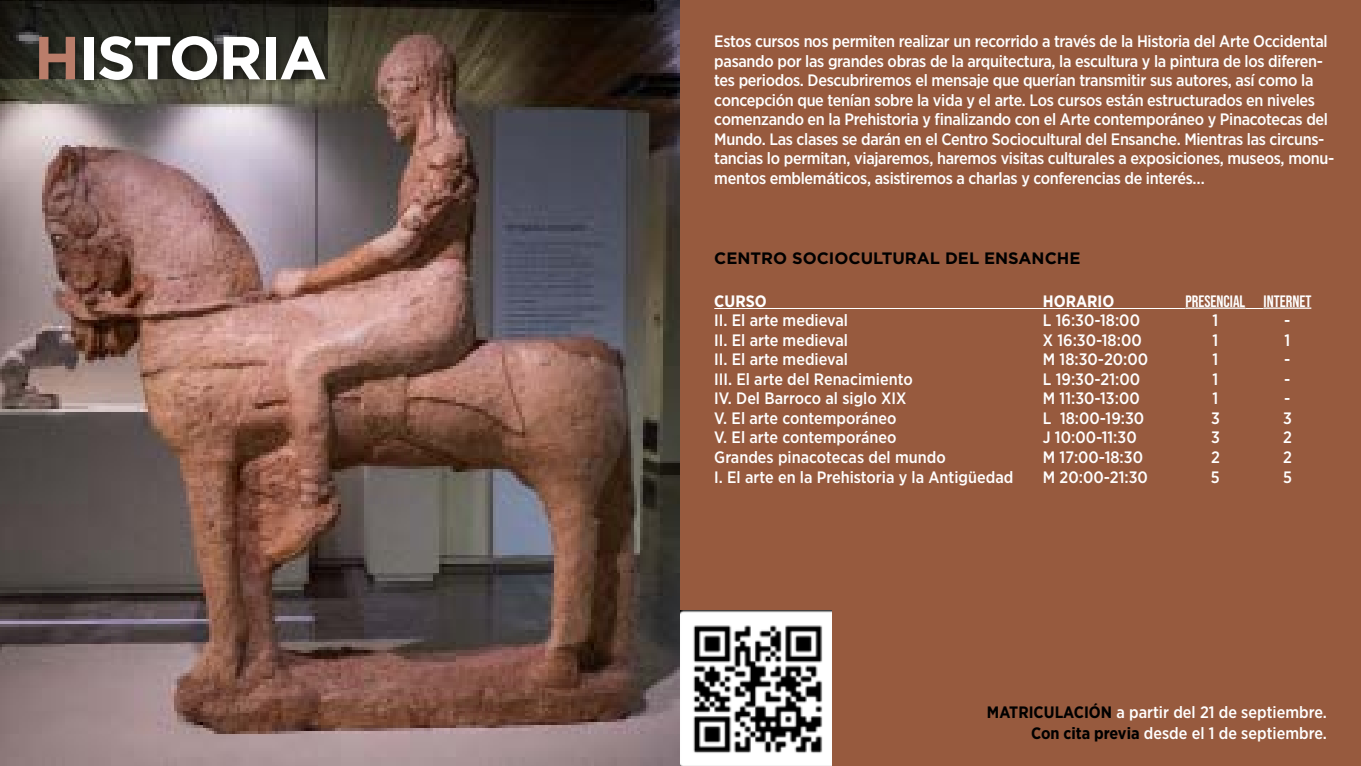
<style>
.page{position:relative;width:1361px;height:766px;background:#fff}
.page>*{position:absolute;margin:0;border:0;box-sizing:border-box;transform-origin:0 0}
.t1{font:700 60.75px "Gotham";letter-spacing:-.03em;color:#fff}
.t2{font:500 16.5px/19.5px "Gotham Narrow";letter-spacing:-.02em;color:#fff}
.t3{font:500 16.5px/21px "Gotham Narrow";color:#fff;text-align:right}
.t4{font:700 16.5px "Gotham";color:#000}
.t5{font:700 16.5px "Bebas Neue Pro";color:#fff}
.t6{font:700 16.5px "Gotham Narrow";color:#fff}
.s1{color:#ba7d6a}
.s2{font-weight:700;color:#000}
</style>
<div class="page">
<img style="left:0;top:0;width:680px;height:765px">
<div style="left:681px;top:0;width:680px;height:765px;background:#975a3e"></div>
<hr style="left:714px;top:308px;width:471px;height:1px;background:#fff">
<hr style="left:1185px;top:307px;width:60px;height:2px;background:#fff">
<svg style="left:1245px;top:308px;width:18px;height:1px"></svg>
<hr style="left:1263px;top:307px;width:48px;height:2px;background:#fff">
<svg style="left:0;top:0;width:327px;height:78px;background:#1f1f19"></svg>
<div style="left:34px;top:31px;width:303px;height:58px;background:#000;opacity:.5"></div>
<img style="left:680px;top:610px;width:151px;height:155px">
<h1 class="t1" style="left:34px;top:23px;width:295px"><span class="s1">H</span>ISTORIA</h1>
<p class="t2" style="left:714px;top:31px;width:621px">Estos cursos nos permiten realizar un recorrido a través de la Historia del Arte Occidental pasando por las grandes obras de la arquitectura, la escultura y la pintura de los diferen&shy;tes periodos. Descubriremos el mensaje que querían transmitir sus autores, así como la concepción que tenían sobre la vida y el arte. Los cursos están estructurados en niveles comenzando en la Prehistoria y finalizando con el Arte contemporáneo y Pinacotecas del Mundo. Las clases se darán en el Centro Sociocultural del Ensanche. Mientras las circuns&shy;tancias lo permitan, viajaremos, haremos visitas culturales a exposiciones, museos, monu&shy;mentos emblemáticos, asistiremos a charlas y conferencias de interés…</p>
<p class="t4" style="left:714px;top:248px;width:368px">CENTRO SOCIOCULTURAL DEL ENSANCHE</p>
<p class="t6" style="left:714px;top:290px;width:54px">CURSO</p>
<p class="t6" style="left:1043px;top:290px;width:73px">HORARIO</p>
<p class="t5" style="left:1185px;top:291px;width:127px">PRESENCIAL INTERNET</p>
<p class="t3" style="left:714px;top:310px;width:135px">II. El arte medieval</p>
<p class="t2" style="left:1043px;top:310px;width:99px">L 16:30-18:00</p>
<p class="t2" style="left:1212px;top:310px;width:7px">1</p>
<p class="t2" style="left:1284px;top:310px;width:8px">-</p>
<p class="t3" style="left:714px;top:329px;width:135px">II. El arte medieval</p>
<p class="t2" style="left:1043px;top:330px;width:100px">X 16:30-18:00</p>
<p class="t2" style="left:1212px;top:330px;width:7px">1</p>
<p class="t2" style="left:1284px;top:330px;width:7px">1</p>
<p class="t3" style="left:714px;top:349px;width:135px">II. El arte medieval</p>
<p class="t2" style="left:1043px;top:349px;width:107px">M 18:30-20:00</p>
<p class="t2" style="left:1212px;top:349px;width:7px">1</p>
<p class="t2" style="left:1284px;top:349px;width:8px">-</p>
<p class="t3" style="left:714px;top:368px;width:200px">III. El arte del Renacimiento</p>
<p class="t2" style="left:1043px;top:369px;width:99px">L 19:30-21:00</p>
<p class="t2" style="left:1212px;top:369px;width:7px">1</p>
<p class="t2" style="left:1284px;top:369px;width:8px">-</p>
<p class="t3" style="left:714px;top:388px;width:193px">IV. Del Barroco al siglo XIX</p>
<p class="t2" style="left:1043px;top:388px;width:98px">M 11:30-13:00</p>
<p class="t2" style="left:1212px;top:388px;width:7px">1</p>
<p class="t2" style="left:1284px;top:388px;width:8px">-</p>
<p class="t3" style="left:714px;top:407px;width:184px">V. El arte contemporáneo</p>
<p class="t2" style="left:1043px;top:408px;width:103px">L 18:00-19:30</p>
<p class="t2" style="left:1211px;top:408px;width:10px">3</p>
<p class="t2" style="left:1283px;top:408px;width:10px">3</p>
<p class="t3" style="left:714px;top:427px;width:184px">V. El arte contemporáneo</p>
<p class="t2" style="left:1043px;top:427px;width:95px">J 10:00-11:30</p>
<p class="t2" style="left:1211px;top:427px;width:10px">3</p>
<p class="t2" style="left:1283px;top:427px;width:10px">2</p>
<p class="t3" style="left:714px;top:446px;width:233px">Grandes pinacotecas del mundo</p>
<p class="t2" style="left:1043px;top:447px;width:102px">M 17:00-18:30</p>
<p class="t2" style="left:1211px;top:447px;width:10px">2</p>
<p class="t2" style="left:1283px;top:447px;width:10px">2</p>
<p class="t3" style="left:714px;top:466px;width:301px">I. El arte en la Prehistoria y la Antigüedad</p>
<p class="t2" style="left:1043px;top:466px;width:106px">M 20:00-21:30</p>
<p class="t2" style="left:1211px;top:466px;width:10px">5</p>
<p class="t2" style="left:1283px;top:466px;width:10px">5</p>
<p class="t3" style="left:987px;top:701px;width:341px"><span class="s2">MATRICULACIÓN</span> a partir del 21 de septiembre.<br><span class="s2">Con cita previa</span> desde el 1 de septiembre.</p>
</div>
